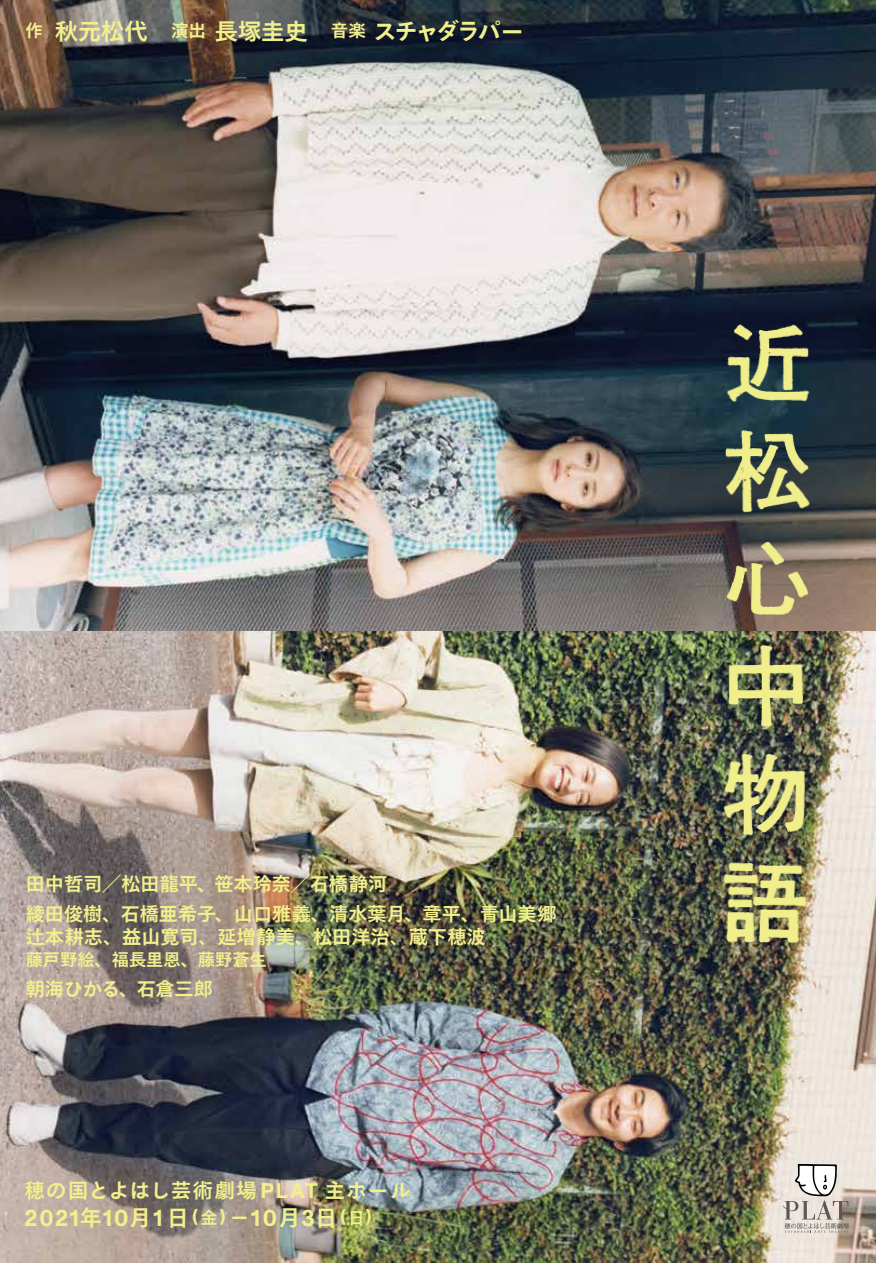
<style>
.page{position:relative;width:876px;height:1263px;background:#fff}
.page>*{position:absolute;margin:0;border:0;box-sizing:border-box;transform-origin:0 0}
.t1{font:700 23.4px "ABC Monument Grotesk";letter-spacing:.075em;color:#f2f08c}
.t2{font:700 23.25px "Tazugane Gothic Std N";color:#f2f08c}
.t3{font:700 23.25px "Tazugane Gothic Std N";letter-spacing:-.1em;color:#f2f08c}
.t4{font:700 20.25px "Tazugane Gothic Std N";letter-spacing:.08em;color:#f2f08c}
.t5{font:700 19.2px/23.1px "Tazugane Gothic Std N";color:#f2f08c}
.t6{font:700 17.55px "ABC Monument Grotesk";color:#f2f08c}
.t7{font:700 17.4px "Tazugane Gothic Std N";color:#f2f08c}
.t8{font:700 17.25px "Tazugane Gothic Std N";color:#f2f08c}
.s1{font-family:"ABC Monument Grotesk";font-size:21.15px}
.s2{font-family:"Tazugane Gothic Std N";font-size:22.35px}
.s3{font-family:"Tazugane Gothic Std N";font-size:16.8px}
.s4{font-family:"Tazugane Gothic Std N";font-size:17.4px}
</style>
<div class="page">
<img style="left:0;top:0;width:876px;height:631px">
<img style="left:0;top:631px;width:876px;height:632px">
<img style="left:718px;top:317px;width:99px;height:637px">
<svg style="left:783px;top:1164px;width:66px;height:69px"></svg>
<p class="t7" style="left:26px;top:19px;width:19px">作</p>
<p class="t2" style="left:55px;top:15px;width:118px">秋元松代　</p>
<p class="t7" style="left:171px;top:19px;width:36px">演出</p>
<p class="t2" style="left:215px;top:15px;width:118px">長塚圭史　</p>
<p class="t7" style="left:331px;top:19px;width:36px">音楽</p>
<p class="t3" style="left:374px;top:15px;width:152px">スチャダラパー</p>
<p class="t5" style="left:26px;top:874px;width:363px">田中哲司／松田龍平、笹本玲奈／石橋静河</p>
<p class="t5" style="left:26px;top:904px;width:532px">綾田俊樹、石橋亜希子、山口雅義、清水葉月、章平、青山美郷辻本耕志、益山寛司、延増静美、松田洋治、蔵下穂波</p>
<p class="t8" style="left:26px;top:948px;width:243px">藤戸野絵、福長里恩、藤野蒼生</p>
<p class="t5" style="left:26px;top:979px;width:189px">朝海ひかる、石倉三郎</p>
<p class="t4" style="left:24px;top:1176px;width:387px">穂の国とよはし芸術劇場<span class="s1">PLAT</span> 主ホール</p>
<p class="t1" style="left:24px;top:1204px;width:166px">2021<span class="s2">年</span>10<span class="s2">月 日</span>1</p>
<p class="t1" style="left:251px;top:1204px;width:88px">10<span class="s2">月 日</span>3</p>
<p class="t6" style="left:192px;top:1206px;width:58px"><span class="s3">金</span>( ) <span class="s4">ー</span></p>
<p class="t6" style="left:341px;top:1206px;width:33px"><span class="s3">日</span>( (</p>
</div>
